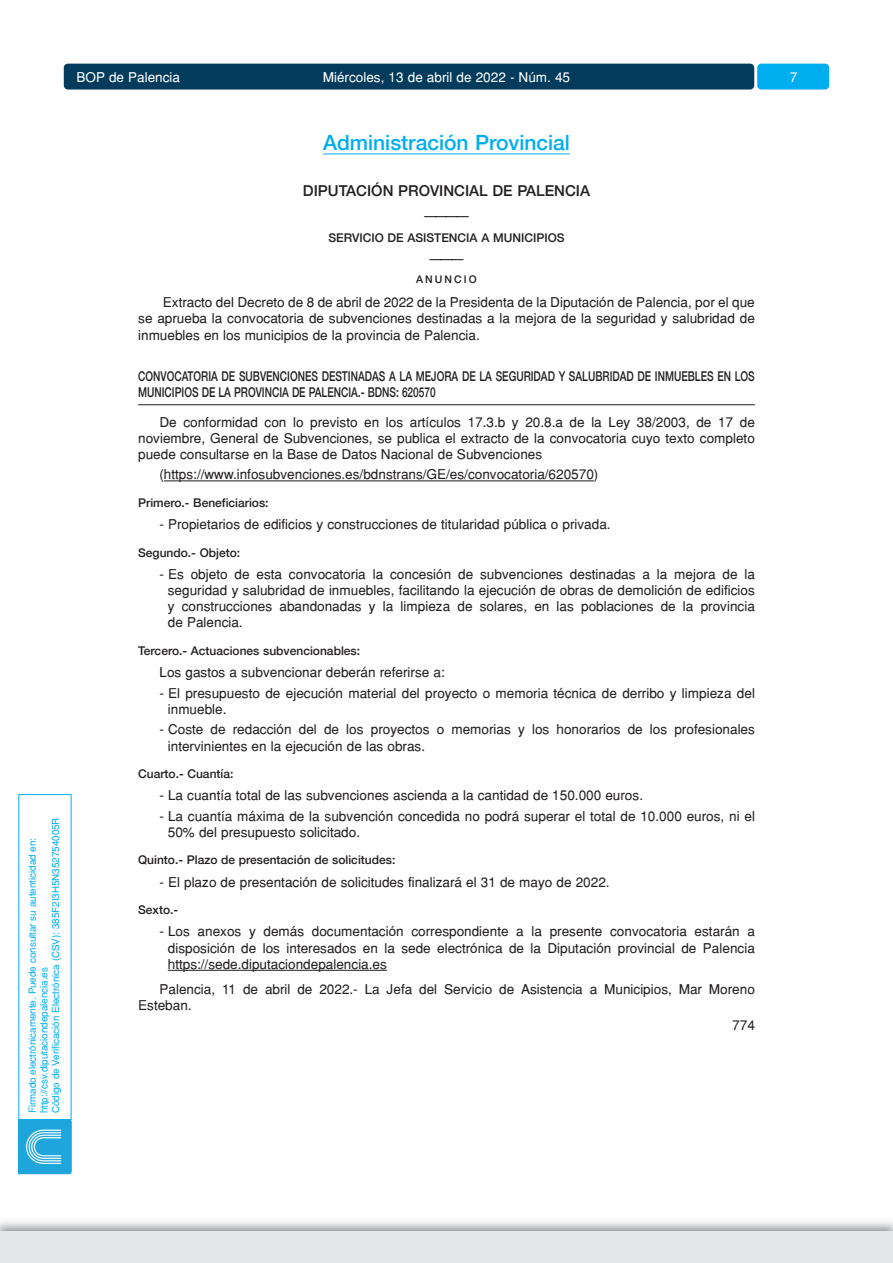
<style>
.page{position:relative;width:893px;height:1263px;background:#fff}
.page>*{position:absolute;margin:0;border:0;box-sizing:border-box;transform-origin:0 0}
.t1{font:500 21px "Helvetica 65";color:#00aeef}
.t2{font:500 15px "Helvetica 65";color:#231f20}
.t3{font:13.5px/16.2px "Helvetica";color:#231f20;text-align:justify}
.t4{font:500 13.5px/16.2px "Helvetica 65";color:#231f20;scale:.75 1}
.t5{font:13.5px "Helvetica";color:#fff}
.t6{font:500 12px "Helvetica 65";color:#231f20}
.t7{font:12px "Helvetica";color:#231f20}
.t8{font:500 10.5px "Helvetica 65";letter-spacing:.2em;color:#231f20}
.t9{font:9.75px/11.7px "Helvetica";color:#00aeef}
</style>
<div class="page">
<hr style="left:323px;top:154px;width:247px;height:1px;background:#00aeef">
<hr style="left:138px;top:404px;width:617px;height:1px;background:#231f20">
<hr style="left:164px;top:480px;width:430px;height:1px;background:#231f20">
<hr style="left:168px;top:970px;width:219px;height:1px;background:#231f20">
<div style="left:64px;top:64px;width:690px;height:26px;background:#023b5b;border-radius:4px"></div>
<div style="left:757px;top:64px;width:72px;height:26px;background:#00aeef;border-radius:4px"></div>
<div style="left:0;top:1231px;width:893px;height:32px;background:#e6e7e9"></div>
<img style="left:19px;top:1120px;width:52px;height:55px">
<p class="t5" style="left:77px;top:72px;width:105px">BOP de Palencia</p>
<p class="t5" style="left:323px;top:72px;width:249px">Miércoles, 13 de abril de 2022 - Núm. 45</p>
<p class="t5" style="left:790px;top:72px;width:9px">7</p>
<p class="t9" style="left:27px;top:1113px;width:297px;rotate:-90deg">Firmado electrónicamente. Puede consultar su autenticidad en: http://csv.diputaciondepalencia.es<br>Código de Verificación Electrónica (CSV): 385F2I3H5N352754005R</p>
<h1 class="t1" style="left:323px;top:135px;width:248px">Administración Provincial</h1>
<p class="t2" style="left:303px;top:185px;width:289px">DIPUTACIÓN PROVINCIAL DE PALENCIA</p>
<p class="t7" style="left:424px;top:210px;width:46px">————</p>
<p class="t6" style="left:328px;top:233px;width:238px">SERVICIO DE ASISTENCIA A MUNICIPIOS</p>
<p class="t7" style="left:430px;top:254px;width:35px">———</p>
<p class="t8" style="left:416px;top:275px;width:62px">ANUNCIO</p>
<p class="t3" style="left:138px;top:296px;width:618px;text-indent:25px">Extracto del Decreto de 8 de abril de 2022 de la Presidenta de la Diputación de Palencia, por el que se aprueba la convocatoria de subvenciones destinadas a la mejora de la seguridad y salubridad de inmuebles en los municipios de la provincia de Palencia.</p>
<p class="t4" style="left:138px;top:369px;width:824px">CONVOCATORIA DE SUBVENCIONES DESTINADAS A LA MEJORA DE LA SEGURIDAD Y SALUBRIDAD DE INMUEBLES EN LOS<br>MUNICIPIOS DE LA PROVINCIA DE PALENCIA.- BDNS: 620570</p>
<p class="t3" style="left:138px;top:415px;width:618px;text-indent:21px">De conformidad con lo previsto en los artículos 17.3.b y 20.8.a de la Ley 38/2003, de 17 de noviembre, General de Subvenciones, se publica el extracto de la convocatoria cuyo texto completo puede consultarse en la Base de Datos Nacional de Subvenciones</p>
<p class="t3" style="left:159px;top:468px;width:440px">(https://www.infosubvenciones.es/bdnstrans/GE/es/convocatoria/620570)</p>
<p class="t6" style="left:138px;top:498px;width:132px">Primero.- Beneficiarios:</p>
<p class="t3" style="left:159px;top:517px;width:453px">- Propietarios de edificios y construcciones de titularidad pública o privada.</p>
<p class="t6" style="left:138px;top:548px;width:103px">Segundo.- Objeto:</p>
<p class="t3" style="left:168px;top:567px;width:589px;text-indent:-8px">- Es objeto de esta convocatoria la concesión de subvenciones destinadas a la mejora de la seguridad y salubridad de inmuebles, facilitando la ejecución de obras de demolición de edificios y construcciones abandonadas y la limpieza de solares, en las poblaciones de la provincia de Palencia.</p>
<p class="t6" style="left:138px;top:646px;width:223px">Tercero.- Actuaciones subvencionables:</p>
<p class="t3" style="left:159px;top:666px;width:287px">Los gastos a subvencionar deberán referirse a:</p>
<p class="t3" style="left:168px;top:686px;width:589px;text-indent:-8px">- El presupuesto de ejecución material del proyecto o memoria técnica de derribo y limpieza del inmueble.</p>
<p class="t3" style="left:168px;top:723px;width:589px;text-indent:-8px">- Coste de redacción del de los proyectos o memorias y los honorarios de los profesionales intervinientes en la ejecución de las obras.</p>
<p class="t6" style="left:138px;top:769px;width:97px">Cuarto.- Cuantía:</p>
<p class="t3" style="left:159px;top:789px;width:485px">- La cuantía total de las subvenciones ascienda a la cantidad de 150.000 euros.</p>
<p class="t3" style="left:168px;top:809px;width:589px;text-indent:-8px">- La cuantía máxima de la subvención concedida no podrá superar el total de 10.000 euros, ni el<br>50% del presupuesto solicitado.</p>
<p class="t6" style="left:138px;top:856px;width:259px">Quinto.- Plazo de presentación de solicitudes:</p>
<p class="t3" style="left:159px;top:875px;width:452px">- El plazo de presentación de solicitudes finalizará el 31 de mayo de 2022.</p>
<p class="t6" style="left:138px;top:905px;width:42px">Sexto.-</p>
<p class="t3" style="left:168px;top:925px;width:589px;text-indent:-8px">- Los anexos y demás documentación correspondiente a la presente convocatoria estarán a disposición de los interesados en la sede electrónica de la Diputación provincial de Palencia https://sede.diputaciondepalencia.es</p>
<p class="t3" style="left:138px;top:982px;width:618px;text-indent:21px">Palencia, 11 de abril de 2022.- La Jefa del Servicio de Asistencia a Municipios, Mar Moreno<br>Esteban.</p>
<p class="t3" style="left:732px;top:1018px;width:24px">774</p>
</div>
